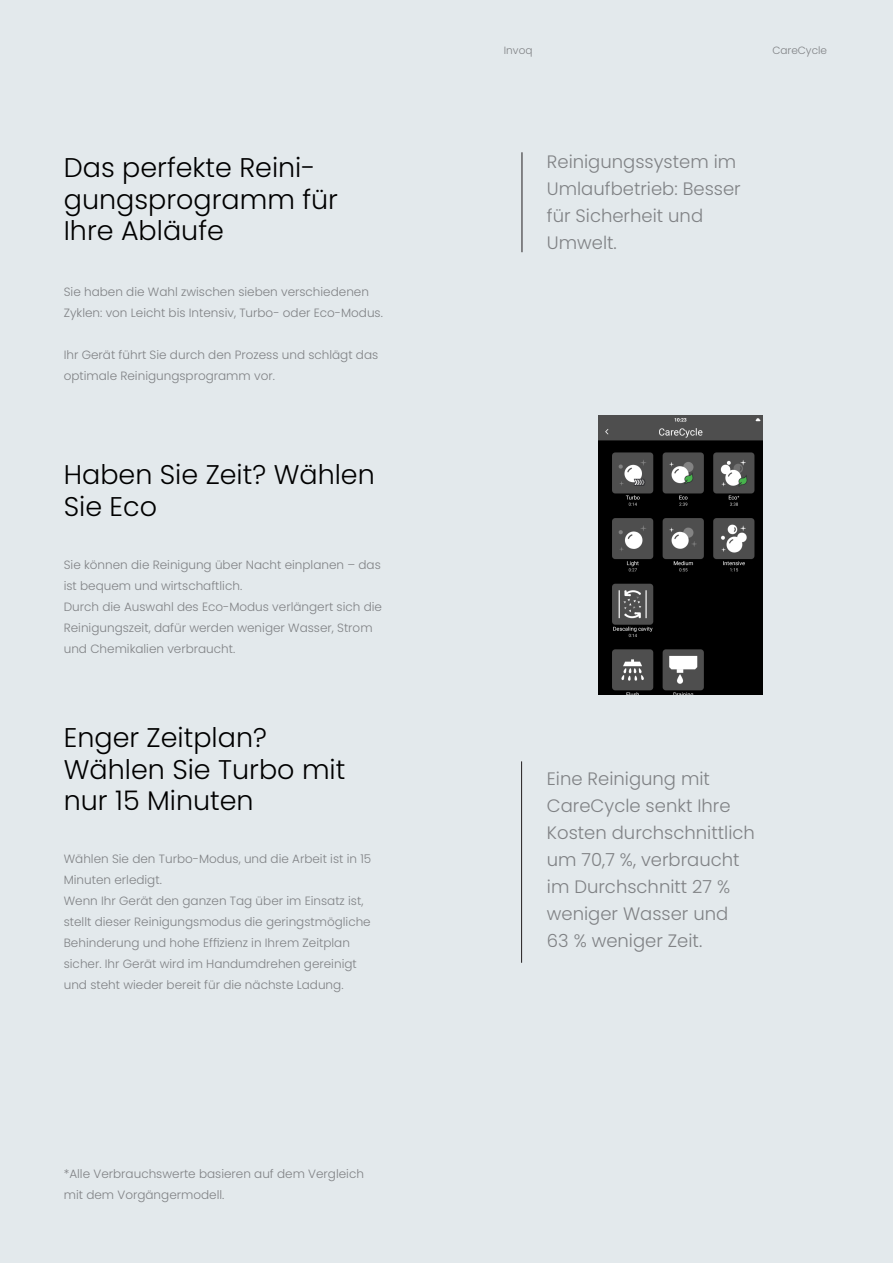
<style>
.page{position:relative;width:893px;height:1263px;background:#e3e9ec}
.page>*{position:absolute;margin:0;border:0;box-sizing:border-box;transform-origin:0 0}
.Manchet{font:300 27px/31.5px "Poppins";color:#000}
.Mellemrubrik{font:300 18px/27px "Poppins";color:#808285}
.Brødtekst{font:300 12px/21px "Poppins";color:#808285}
.t1{font:300 10.5px "Poppins";color:#808285}
</style>
<div class="page">
<img style="left:599px;top:415px;width:164px;height:280px">
<hr style="left:521px;top:761px;width:1px;height:202px;background:#231f20">
<hr style="left:522px;top:152px;width:1px;height:100px;background:#231f20">
<p class="Manchet" style="left:64px;top:152px;width:276px">Das perfekte Reini&shy;gungsprogramm für<br>Ihre Abläufe</p>
<p class="Brødtekst" style="left:64px;top:281px;width:321px">Sie haben die Wahl zwischen sieben verschiedenen<br>Zyklen: von Leicht bis Intensiv, Turbo- oder Eco-Modus.</p>
<p class="Brødtekst" style="left:64px;top:344px;width:316px">Ihr Gerät führt Sie durch den Prozess und schlägt das optimale Reinigungsprogramm vor.</p>
<p class="Manchet" style="left:64px;top:459px;width:313px">Haben Sie Zeit? Wählen<br>Sie Eco</p>
<p class="Brødtekst" style="left:64px;top:554px;width:318px">Sie können die Reinigung über Nacht einplanen – das ist bequem und wirtschaftlich.</p>
<p class="Brødtekst" style="left:64px;top:596px;width:320px">Durch die Auswahl des Eco-Modus verlängert sich die<br>Reinigungszeit, dafür werden weniger Wasser, Strom und Chemikalien verbraucht.</p>
<p class="Manchet" style="left:64px;top:722px;width:283px">Enger Zeitplan?<br>Wählen Sie Turbo mit nur 15 Minuten</p>
<p class="Brødtekst" style="left:64px;top:848px;width:309px">Wählen Sie den Turbo-Modus, und die Arbeit ist in 15<br>Minuten erledigt.</p>
<p class="Brødtekst" style="left:64px;top:890px;width:308px">Wenn Ihr Gerät den ganzen Tag über im Einsatz ist, stellt dieser Reinigungsmodus die geringstmögliche Behinderung und hohe Effizienz in Ihrem Zeitplan sicher. Ihr Gerät wird im Handumdrehen gereinigt und steht wieder bereit für die nächste Ladung.</p>
<p class="Brødtekst" style="left:64px;top:1163px;width:302px">*Alle Verbrauchswerte basieren auf dem Vergleich mit dem Vorgängermodell.</p>
<p class="t1" style="left:504px;top:44px;width:30px">Invoq</p>
<p class="t1" style="left:772px;top:44px;width:56px">CareCycle</p>
<p class="Mellemrubrik" style="left:547px;top:148px;width:195px">Reinigungssystem im<br>Umlaufbetrieb: Besser für Sicherheit und<br>Umwelt.</p>
<p class="Mellemrubrik" style="left:547px;top:765px;width:209px">Eine Reinigung mit<br>CareCycle senkt Ihre<br>Kosten durchschnittlich um 70,7 %, verbraucht im Durchschnitt 27 % weniger Wasser und<br>63 % weniger Zeit.</p>
</div>
